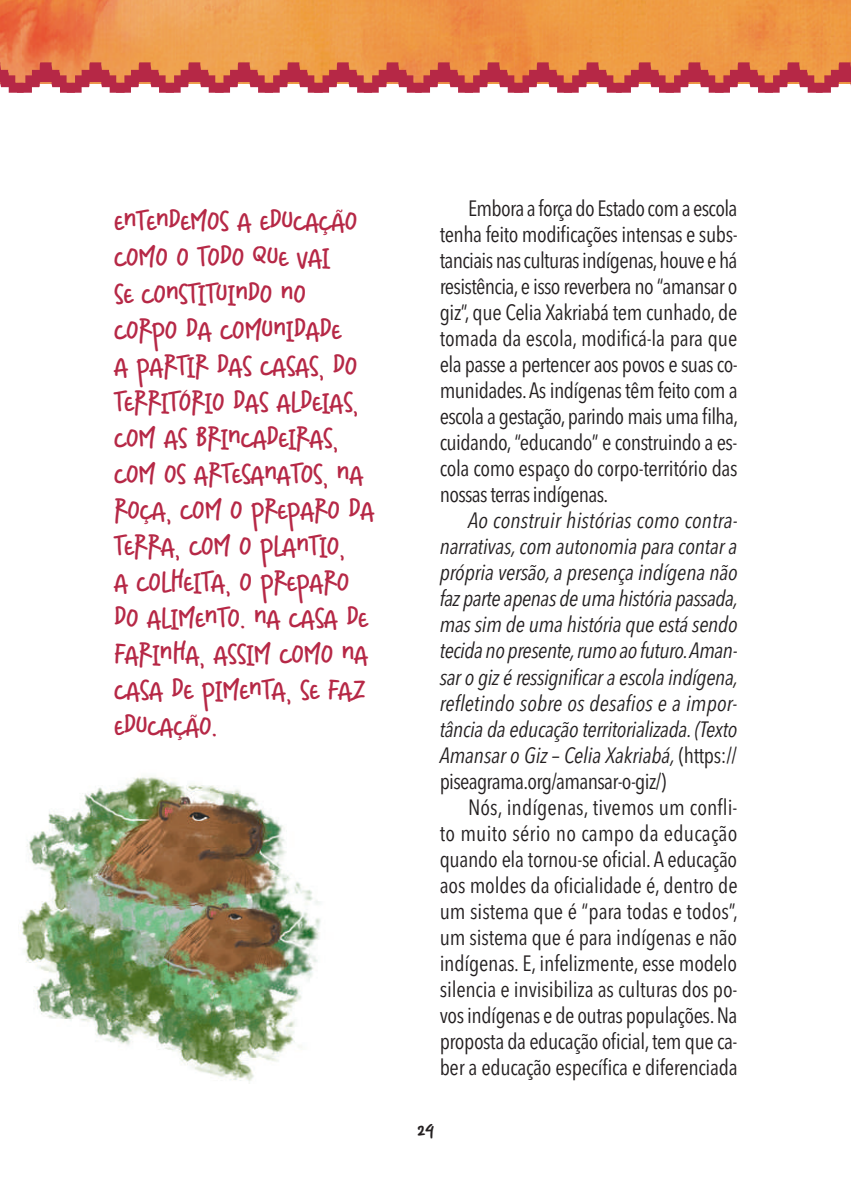
<style>
.page{position:relative;width:851px;height:1191px;background:#fff}
.page>*{position:absolute;margin:0;border:0;box-sizing:border-box;transform-origin:0 0}
.t1{font:30px/36px "Mommyand Baby Sans";letter-spacing:-.06em;color:#b62846}
.t2{font:24px "Mommyand Baby Sans";color:#231f20}
.t3{font:condensed 22px/26px "Avenir Next LT Pro";letter-spacing:-.015em;color:#231f20;text-align:justify}
.t4{font:italic condensed 22px/26px "Avenir Next LT Pro";letter-spacing:-.015em;color:#231f20;text-align:justify}
.s1{font-style:normal}
</style>
<div class="page">
<img style="left:0;top:0;width:850px;height:62px">
<img style="left:20px;top:777px;width:301px;height:306px">
<svg style="left:0;top:62px;width:850px;height:31px;background:#d2695f"></svg>
<p class="t1" style="left:113px;top:205px;width:263px">entendemos a educaÇÃo como o todo que Vai<br>se constituindo no corpo da comunidade<br>a partir das casas, do territÓrio das aldeias, com as Brincadeiras, com os artesanatos, na roÇa, com o preparo da terra, com o plantio,<br>a colHeita, o preparo do alimento. na casa de farinHa, assim como na casa de pimenta, se faZ educaÇÃo.</p>
<p class="t3" style="left:439px;top:195px;width:300px;text-indent:28px">Embora a força do Estado com a escola tenha feito modificações intensas e subs&shy;tanciais nas culturas indígenas, houve e há resistência, e isso reverbera no “amansar o giz”, que Celia Xakriabá tem cunhado, de tomada da escola, modificá-la para que ela passe a pertencer aos povos e suas co&shy;munidades. As indígenas têm feito com a escola a gestação, parindo mais uma filha, cuidando, “educando” e construindo a es&shy;cola como espaço do corpo-território das nossas terras indígenas.</p>
<p class="t4" style="left:439px;top:507px;width:300px;text-indent:28px">Ao construir histórias como contra&shy;narrativas, com autonomia para contar a própria versão, a presença indígena não faz parte apenas de uma história passada, mas sim de uma história que está sendo tecida no presente, rumo ao futuro. Aman&shy;sar o giz é ressignificar a escola indígena, refletindo sobre os desafios e a impor&shy;tância da educação territorializada. (Texto Amansar o Giz – Celia Xakriabá, <span class="s1">(https:// piseagrama.org/amansar-o-giz/)</span></p>
<p class="t3" style="left:439px;top:793px;width:299px;text-indent:28px">Nós, indígenas, tivemos um confli&shy;to muito sério no campo da educação quando ela tornou-se oficial. A educação aos moldes da oficialidade é, dentro de um sistema que é “para todas e todos”, um sistema que é para indígenas e não indígenas. E, infelizmente, esse modelo silencia e invisibiliza as culturas dos po&shy;vos indígenas e de outras populações. Na proposta da educação oficial, tem que ca&shy;ber a educação específica e diferenciada</p>
<p class="t2" style="left:416px;top:1115px;width:20px">24</p>
</div>
